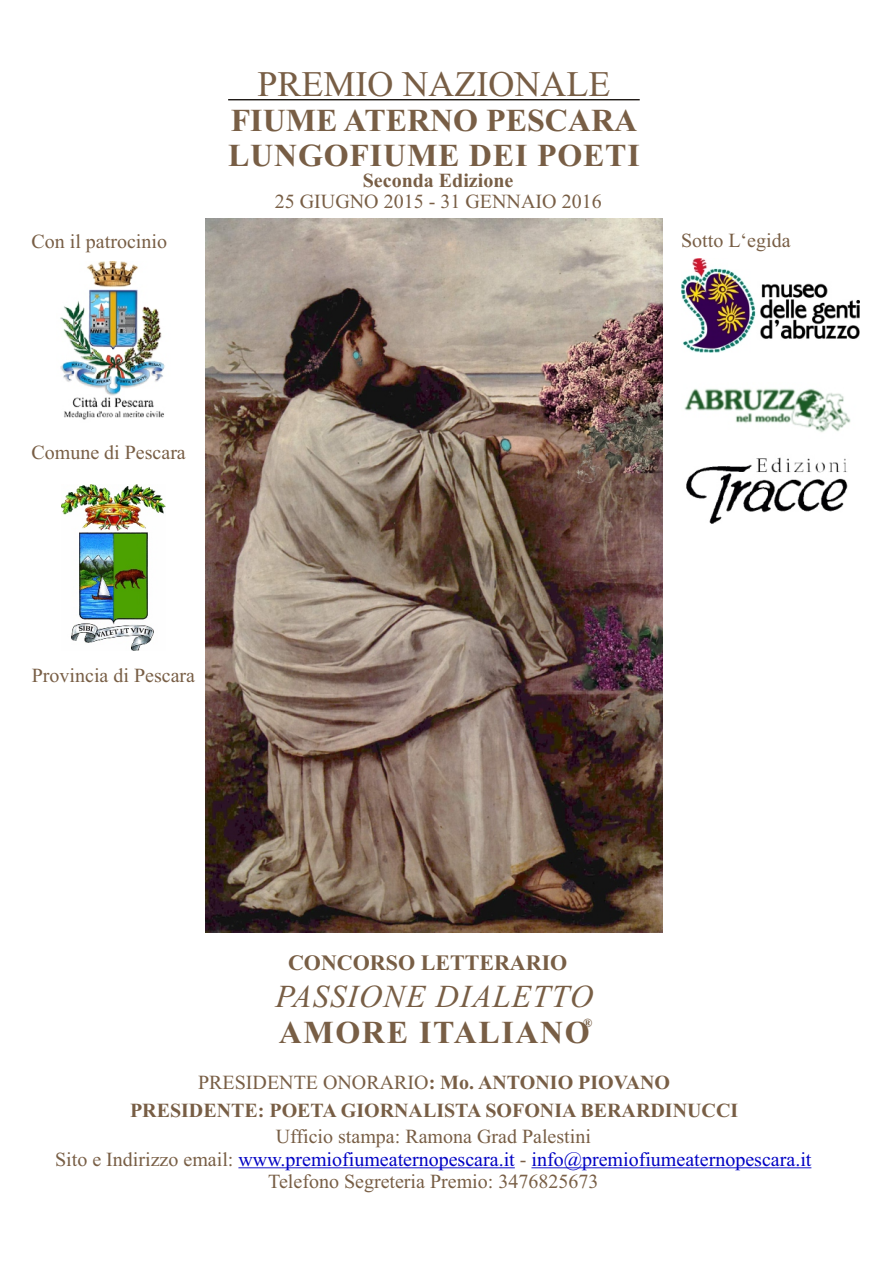
<style>
.page{position:relative;width:892px;height:1264px;background:#fff}
.page>*{position:absolute;margin:0;border:0;box-sizing:border-box;transform-origin:0 0}
.t1{font:36px "Times New Roman";color:#785e45}
.t2{font:700 32px/35.4px "Times New Roman";letter-spacing:.025em;color:#785e45}
.t3{font:italic 32px "Times New Roman";letter-spacing:.035em;color:#785e45}
.t4{font:700 32px "Times New Roman";letter-spacing:.05em;color:#785e45}
.t5{font:700 22px "Times New Roman";color:#785e45}
.t6{font:20px/22.2px "Times New Roman";color:#785e45}
.t7{font:20px/22.2px "Times New Roman";color:#0000c4;text-align:center}
.t8{font:700 20px "Times New Roman";color:#785e45}
.t9{font:700 12.4px "Times New Roman";color:#785e45}
.s1{font-weight:700}
.s2{color:#785e45}
</style>
<div class="page">
<hr style="left:228px;top:99px;width:412px;height:1px;background:#1f1a17">
<hr style="left:238px;top:1167px;width:277px;height:1px;background:#0000c4">
<hr style="left:531px;top:1167px;width:280px;height:1px;background:#0000c4">
<img style="left:206px;top:219px;width:456px;height:714px">
<img style="left:681px;top:258px;width:179px;height:94px">
<img style="left:686px;top:457px;width:162px;height:67px">
<img style="left:62px;top:485px;width:103px;height:165px">
<img style="left:60px;top:262px;width:105px;height:158px">
<img style="left:684px;top:388px;width:167px;height:44px">
<h1 class="t1" style="left:258px;top:71px;width:355px">PREMIO NAZIONALE</h1>
<h2 class="t2" style="left:228px;top:106px;width:413px">FIUME ATERNO PESCARA<br>LUNGOFIUME DEI POETI</h2>
<p class="t6" style="left:31px;top:233px;width:137px">Con il patrocinio</p>
<p class="t6" style="left:31px;top:443px;width:156px">Comune di Pescara</p>
<p class="t8" style="left:363px;top:173px;width:152px">Seconda Edizione</p>
<p class="t6" style="left:275px;top:193px;width:328px">25 GIUGNO 2015 - 31 GENNAIO 2016</p>
<p class="t6" style="left:681px;top:231px;width:111px">Sotto L‘egida</p>
<p class="t6" style="left:32px;top:666px;width:165px">Provincia di Pescara</p>
<p class="t5" style="left:288px;top:955px;width:281px">CONCORSO LETTERARIO</p>
<h2 class="t3" style="left:276px;top:985px;width:319px">PASSIONE DIALETTO</h2>
<h2 class="t4" style="left:279px;top:1021px;width:312px">AMORE ITALIANO</h2>
<p class="t9" style="left:583px;top:1019px;width:11px">®</p>
<p class="t6" style="left:198px;top:1074px;width:474px">PRESIDENTE ONORARIO<span class="s1">: Mo. ANTONIO PIOVANO</span></p>
<p class="t8" style="left:130px;top:1103px;width:610px">PRESIDENTE: POETA GIORNALISTA SOFONIA BERARDINUCCI</p>
<p class="t7" style="left:55px;top:1128px;width:758px"><span class="s2">Ufficio stampa: Ramona Grad Palestini<br>Sito e Indirizzo email:</span> www.premiofiumeaternopescara.it info@premiofiumeaternopescara.it</p>
<p class="t6" style="left:268px;top:1150px;width:332px;text-indent:252px">-<br>Telefono Segreteria Premio: 3476825673</p>
</div>
